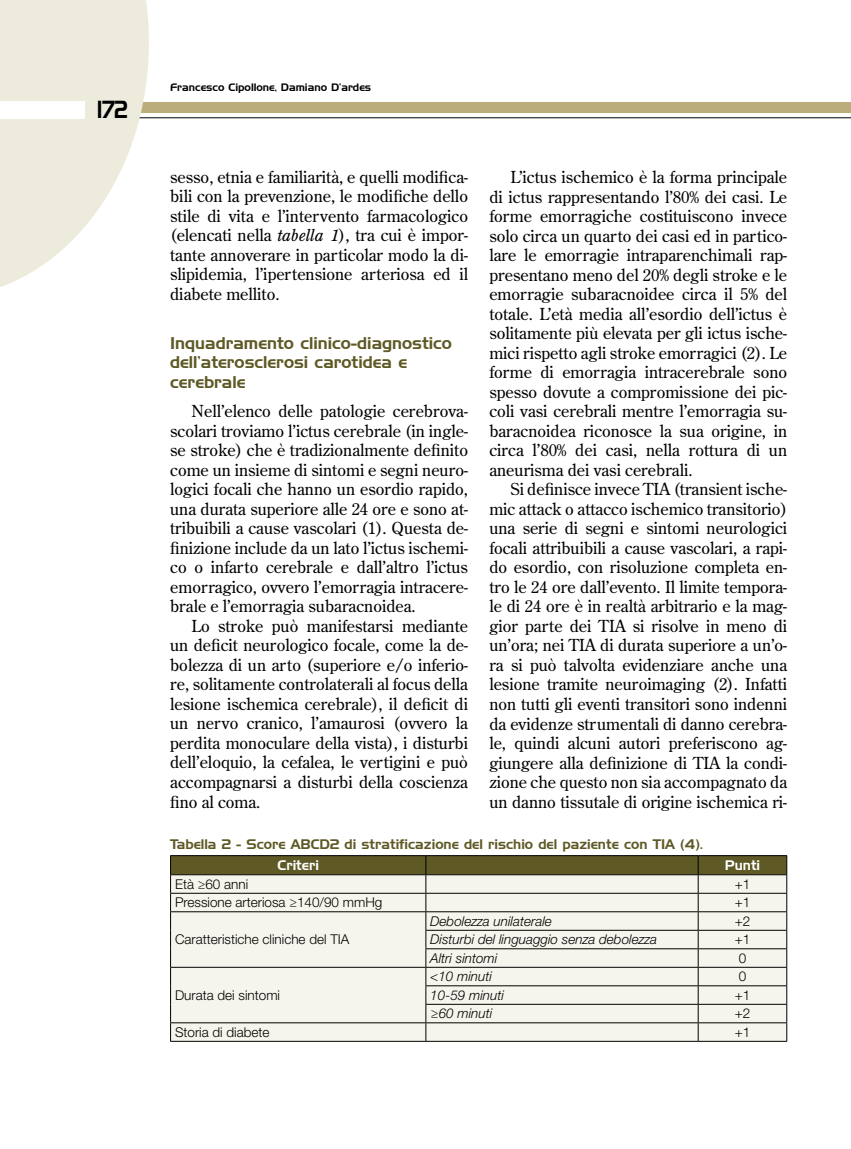
<style>
.page{position:relative;width:851px;height:1149px;background:#fff}
.page>*{position:absolute;margin:0;border:0;box-sizing:border-box;transform-origin:0 0}
.t1{font:24px "Handel Gothic BT";color:#000;scale:.8 1}
.t2{font:16.5px/19.5px "Century Old Style Std";color:#000;text-align:justify}
.t3{font:16.5px/19.5px "Handel Gothic BT";color:#5e5925}
.t4{font:300 13.5px "Helvetica Neue LT Std";color:#000}
.t5{font:italic 300 13.5px "Helvetica Neue LT Std";color:#000}
.t6{font:13.5px "Handel Gothic BT";color:#5e5925}
.t7{font:13.5px "Handel Gothic BT";color:#fff}
.t8{font:10.5px "Handel Gothic BT";color:#000}
.s1{font-style:italic}
</style>
<div class="page">
<hr style="left:0;top:117px;width:850px;height:1px;background:#000">
<div style="left:0;top:102px;width:850px;height:11px;background:#bbae7b"></div>
<svg style="left:0;top:0;width:149px;height:287px;fill:#edebdb"></svg>
<div style="left:0;top:101px;width:85px;height:17px;background:#fff"></div>
<svg style="left:170px;top:855px;width:617px;height:185px;background:#dad9cd"></svg>
<hr style="left:170px;top:1040px;width:256px;height:1px;background:#000">
<hr style="left:426px;top:1040px;width:272px;height:1px;background:#000">
<hr style="left:698px;top:1040px;width:89px;height:1px;background:#000">
<h1 class="t1" style="left:97px;top:95px;width:39px">172</h1>
<p class="t8" style="left:170px;top:81px;width:202px">Francesco Cipollone, Damiano D’ardes</p>
<p class="t2" style="left:170px;top:167px;width:299px">sesso, etnia e familiarità, e quelli modifica&shy;bili con la prevenzione, le modifiche dello stile di vita e l’intervento farmacologico (elencati nella <span class="s1">tabella 1</span>), tra cui è impor&shy;tante annoverare in particolar modo la di&shy;slipidemia, l’ipertensione arteriosa ed il diabete mellito.</p>
<p class="t3" style="left:170px;top:333px;width:283px">Inquadramento clinico-diagnostico dell’aterosclerosi carotidea e cerebrale</p>
<p class="t2" style="left:170px;top:401px;width:299px;text-indent:21px">Nell’elenco delle patologie cerebrova&shy;scolari troviamo l’ictus cerebrale (in ingle&shy;se stroke) che è tradizionalmente definito come un insieme di sintomi e segni neuro&shy;logici focali che hanno un esordio rapido, una durata superiore alle 24 ore e sono at&shy;tribuibili a cause vascolari (1). Questa de&shy;finizione include da un lato l’ictus ischemi&shy;co o infarto cerebrale e dall’altro l’ictus emorragico, ovvero l’emorragia intracere&shy;brale e l’emorragia subaracnoidea.</p>
<p class="t2" style="left:170px;top:615px;width:299px;text-indent:21px">Lo stroke può manifestarsi mediante un deficit neurologico focale, come la de&shy;bolezza di un arto (superiore e/o inferio&shy;re, solitamente controlaterali al focus della lesione ischemica cerebrale), il deficit di un nervo cranico, l’amaurosi (ovvero la perdita monoculare della vista), i disturbi dell’eloquio, la cefalea, le vertigini e può accompagnarsi a disturbi della coscienza fino al coma.</p>
<p class="t2" style="left:489px;top:167px;width:299px;text-indent:21px">L’ictus ischemico è la forma principale di ictus rappresentando l’80% dei casi. Le forme emorragiche costituiscono invece solo circa un quarto dei casi ed in partico&shy;lare le emorragie intraparenchimali rap&shy;presentano meno del 20% degli stroke e le emorragie subaracnoidee circa il 5% del totale. L’età media all’esordio dell’ictus è solitamente più elevata per gli ictus ische&shy;mici rispetto agli stroke emorragici (2). Le forme di emorragia intracerebrale sono spesso dovute a compromissione dei pic&shy;coli vasi cerebrali mentre l’emorragia su&shy;baracnoidea riconosce la sua origine, in circa l’80% dei casi, nella rottura di un aneurisma dei vasi cerebrali.</p>
<p class="t2" style="left:489px;top:479px;width:299px;text-indent:21px">Si definisce invece TIA (transient ische&shy;mic attack o attacco ischemico transitorio) una serie di segni e sintomi neurologici focali attribuibili a cause vascolari, a rapi&shy;do esordio, con risoluzione completa en&shy;tro le 24 ore dall’evento. Il limite tempora&shy;le di 24 ore è in realtà arbitrario e la mag&shy;gior parte dei TIA si risolve in meno di un’ora; nei TIA di durata superiore a un’o&shy;ra si può talvolta evidenziare anche una lesione tramite neuroimaging (2). Infatti non tutti gli eventi transitori sono indenni da evidenze strumentali di danno cerebra&shy;le, quindi alcuni autori preferiscono ag&shy;giungere alla definizione di TIA la condi&shy;zione che questo non sia accompagnato da un danno tissutale di origine ischemica ri-</p>
<p class="t6" style="left:170px;top:836px;width:534px">Tabella 2 - Score ABCD2 di stratificazione del rischio del paziente con TIA (4).</p>
<p class="t7" style="left:277px;top:857px;width:43px">Criteri</p>
<p class="t7" style="left:724px;top:857px;width:37px">Punti</p>
<p class="t4" style="left:175px;top:875px;width:75px">Età ≥60 anni</p>
<p class="t4" style="left:734px;top:875px;width:17px">+1</p>
<p class="t4" style="left:175px;top:894px;width:209px">Pressione arteriosa ≥140/90 mmHg</p>
<p class="t4" style="left:734px;top:894px;width:17px">+1</p>
<p class="t4" style="left:175px;top:931px;width:176px">Caratteristiche cliniche del TIA</p>
<p class="t5" style="left:430px;top:912px;width:123px">Debolezza unilaterale</p>
<p class="t4" style="left:734px;top:912px;width:17px">+2</p>
<p class="t5" style="left:430px;top:931px;width:228px">Disturbi del linguaggio senza debolezza</p>
<p class="t4" style="left:734px;top:931px;width:17px">+1</p>
<p class="t5" style="left:430px;top:949px;width:68px">Altri sintomi</p>
<p class="t4" style="left:738px;top:949px;width:9px">0</p>
<p class="t4" style="left:175px;top:986px;width:107px">Durata dei sintomi</p>
<p class="t5" style="left:430px;top:968px;width:63px">&lt;10 minuti</p>
<p class="t4" style="left:738px;top:968px;width:9px">0</p>
<p class="t5" style="left:430px;top:986px;width:75px">10-59 minuti</p>
<p class="t4" style="left:734px;top:986px;width:17px">+1</p>
<p class="t5" style="left:430px;top:1005px;width:63px">≥60 minuti</p>
<p class="t4" style="left:734px;top:1005px;width:17px">+2</p>
<p class="t4" style="left:175px;top:1023px;width:96px">Storia di diabete</p>
<p class="t4" style="left:734px;top:1023px;width:17px">+1</p>
</div>
